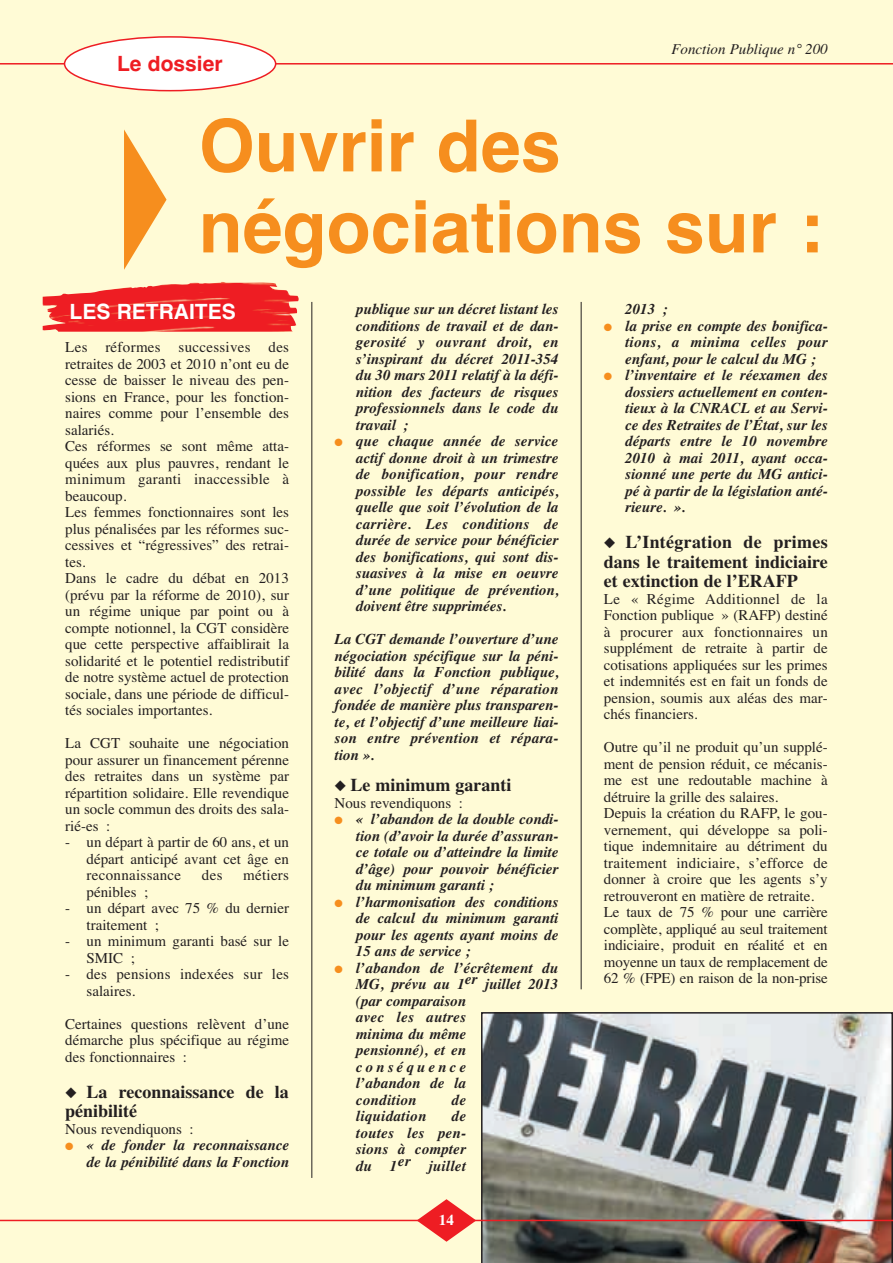
<style>
.page{position:relative;width:893px;height:1263px;background:#fffbd6}
.page>*{position:absolute;margin:0;border:0;box-sizing:border-box;transform-origin:0 0}
.t1{font:700 72px/81px "Helvetica";color:#f68e1e}
.t2{font:700 21px "Helvetica";color:#fff}
.t3{font:700 21px "Helvetica";color:#ee1d23}
.t4{font:700 18px/19.5px "Times";color:#231f20}
.t5{font:15px/16.5px "Times";color:#231f20}
.t6{font:italic 700 15px/16.5px "Times";color:#231f20;text-align:justify}
.t7{font:italic 15px "Times";color:#231f20}
.t8{font:italic 700 15px "Times";letter-spacing:.02em;color:#231f20}
.t9{font:15px "Times";letter-spacing:.02em;color:#231f20}
.t10{font:700 15px "Times";color:#fff}
.s1{color:#f68e1e}
</style>
<div class="page">
<img style="left:43px;top:282px;width:256px;height:50px">
<hr style="left:312px;top:302px;width:1px;height:876px;background:#231f20">
<hr style="left:581px;top:302px;width:1px;height:687px;background:#231f20">
<img style="left:481px;top:1012px;width:412px;height:251px">
<hr style="left:0;top:63px;width:893px;height:2px;background:#ee1d23">
<svg style="left:64px;top:36px;width:212px;height:55px"></svg>
<hr style="left:0;top:1220px;width:893px;height:1px;background:#ee1d23">
<svg style="left:417px;top:1199px;width:59px;height:43px"></svg>
<svg style="left:124px;top:129px;width:43px;height:141px"></svg>
<h2 class="t3" style="left:117px;top:49px;width:107px">Le dossier</h2>
<p class="t7" style="left:671px;top:40px;width:158px">Fonction Publique n° 200</p>
<h1 class="t1" style="left:199px;top:110px;width:626px">Ouvrir des négociations sur :</h1>
<h2 class="t2" style="left:70px;top:297px;width:168px">LES RETRAITES</h2>
<p class="t5" style="left:65px;top:340px;width:225px">Les réformes successives des retraites de 2003 et 2010 n’ont eu de cesse de baisser le niveau des pen&shy;sions en France, pour les fonction&shy;naires comme pour l’ensemble des salariés.<br>Ces réformes se sont même atta&shy;quées aux plus pauvres, rendant le minimum garanti inaccessible à beaucoup.<br>Les femmes fonctionnaires sont les plus pénalisées par les réformes suc&shy;cessives et “régressives” des retrai&shy;tes.<br>Dans le cadre du débat en 2013 (prévu par la réforme de 2010), sur un régime unique par point ou à compte notionnel, la CGT considère que cette perspective affaiblirait la solidarité et le potentiel redistributif de notre système actuel de protection sociale, dans une période de difficul&shy;tés sociales importantes.</p>
<p class="t5" style="left:65px;top:736px;width:225px;text-align:justify">La CGT souhaite une négociation pour assurer un financement pérenne des retraites dans un système par répartition solidaire. Elle revendique un socle commun des droits des sala&shy;rié-es :</p>
<p class="t5" style="left:87px;top:835px;width:204px;text-align:justify;text-indent:-21px">- un départ à partir de 60 ans, et un départ anticipé avant cet âge en reconnaissance</p>
<p class="t5" style="left:202px;top:868px;width:22px">des</p>
<p class="t9" style="left:243px;top:866px;width:47px">métiers</p>
<p class="t5" style="left:87px;top:884px;width:63px">pénibles ;</p>
<p class="t5" style="left:87px;top:901px;width:204px;text-indent:-21px">- un départ avec 75 % du dernier traitement ;</p>
<p class="t5" style="left:87px;top:934px;width:204px;text-indent:-21px">- un minimum garanti basé sur le<br>SMIC ;</p>
<p class="t5" style="left:87px;top:967px;width:204px;text-indent:-21px">- des pensions indexées sur les salaires.</p>
<p class="t5" style="left:65px;top:1016px;width:225px;text-align:justify">Certaines questions relèvent d’une démarche plus spécifique au régime des fonctionnaires :</p>
<p class="t4" style="left:65px;top:1083px;width:225px">◆ La reconnaissance de la pénibilité</p>
<p class="t5" style="left:65px;top:1121px;width:130px">Nous revendiquons :</p>
<p class="t6" style="left:65px;top:1138px;width:225px;text-align:right"><span class="s1">●</span> « de fonder la reconnaissance de la pénibilité dans la Fonction</p>
<p class="t6" style="left:356px;top:301px;width:204px">publique sur un décret listant les conditions de travail et de dan&shy;gerosité y ouvrant droit, en s’inspirant du décret 2011-354 du 30 mars 2011 relatif à la défi&shy;nition des facteurs de risques professionnels dans le code du travail ;</p>
<p class="t6" style="left:356px;top:433px;width:204px;text-indent:-21px"><span class="s1">●</span> que chaque année de service actif donne droit à un trimestre de bonification, pour rendre possible les départs anticipés, quelle que soit l’évolution de la carrière. Les conditions de durée de service pour bénéficier des bonifications, qui sont dis&shy;suasives à la mise en oeuvre d’une politique de prévention, doivent être supprimées.</p>
<p class="t6" style="left:335px;top:631px;width:225px">La CGT demande l’ouverture d’une négociation spécifique sur la péni&shy;bilité dans la Fonction publique, avec l’objectif d’une réparation fondée de manière plus transparen&shy;te, et l’objectif d’une meilleure liai&shy;son entre prévention et répara&shy;tion ».</p>
<p class="t4" style="left:335px;top:776px;width:178px">◆ Le minimum garanti</p>
<p class="t5" style="left:335px;top:795px;width:130px">Nous revendiquons :</p>
<p class="t6" style="left:356px;top:811px;width:204px;text-indent:-21px"><span class="s1">●</span> « l’abandon de la double condi&shy;tion (d’avoir la durée d’assuran&shy;ce totale ou d’atteindre la limite d’âge) pour pouvoir bénéficier du minimum garanti ;</p>
<p class="t6" style="left:356px;top:894px;width:204px;text-indent:-21px"><span class="s1">●</span> l’harmonisation des conditions de calcul du minimum garanti pour les agents ayant moins de 15 ans de service ;</p>
<p class="t6" style="left:356px;top:960px;width:204px;text-align:left;text-indent:-21px"><span class="s1">●</span> l’abandon de l’écrêtement du<br>MG, prévu au 1er juillet 2013 (par comparaison<br>avec les autres<br>minima du même<br>pensionné), et en conséquence<br>l’abandon de la<br>condition</p>
<p class="t6" style="left:452px;top:1092px;width:16px">de</p>
<p class="t6" style="left:356px;top:1108px;width:112px;text-indent:96px">de toutes les pen&shy;sions à compter du 1er juillet</p>
<p class="t8" style="left:356px;top:1106px;width:72px">liquidation</p>
<p class="t10" style="left:439px;top:1209px;width:16px">14</p>
<p class="t6" style="left:625px;top:301px;width:44px">2013 ;</p>
<p class="t6" style="left:625px;top:318px;width:204px;text-indent:-21px"><span class="s1">●</span> la prise en compte des bonifica&shy;tions, a minima celles pour enfant, pour le calcul du MG ;</p>
<p class="t6" style="left:625px;top:367px;width:204px;text-indent:-21px"><span class="s1">●</span> l’inventaire et le réexamen des dossiers actuellement en conten&shy;tieux à la CNRACL et au Servi&shy;ce des Retraites de l’État, sur les départs entre le 10 novembre 2010 à mai 2011, ayant occa&shy;sionné une perte du MG antici&shy;pé à partir de la législation anté&shy;rieure. ».</p>
<p class="t4" style="left:604px;top:533px;width:225px;text-align:justify">◆ L’Intégration de primes dans le traitement indiciaire et extinction de l’ERAFP</p>
<p class="t5" style="left:604px;top:591px;width:225px;text-align:justify">Le « Régime Additionnel de la Fonction publique » (RAFP) destiné à procurer aux fonctionnaires un supplément de retraite à partir de cotisations appliquées sur les primes et indemnités est en fait un fonds de pension, soumis aux aléas des mar&shy;chés financiers.</p>
<p class="t5" style="left:604px;top:740px;width:225px">Outre qu’il ne produit qu’un supplé&shy;ment de pension réduit, ce mécanis&shy;me est une redoutable machine à détruire la grille des salaires.<br>Depuis la création du RAFP, le gou&shy;vernement, qui développe sa poli&shy;tique indemnitaire au détriment du traitement indiciaire, s’efforce de donner à croire que les agents s’y retrouveront en matière de retraite.<br>Le taux de 75 % pour une carrière complète, appliqué au seul traitement indiciaire, produit en réalité et en moyenne un taux de remplacement de 62 % (FPE) en raison de la non-prise</p>
</div>
